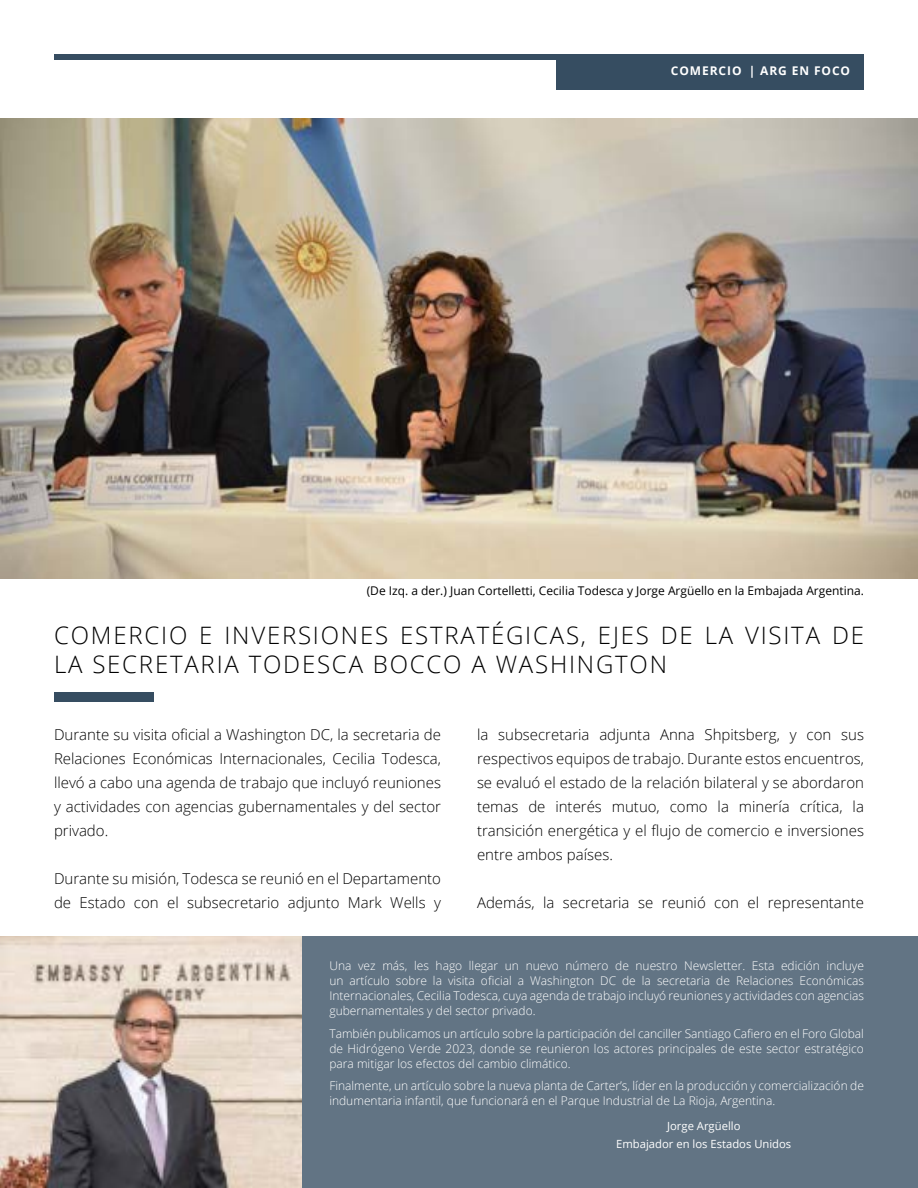
<style>
.page{position:relative;width:918px;height:1188px;background:#fff}
.page>*{position:absolute;margin:0;border:0;box-sizing:border-box;transform-origin:0 0}
.t1{font:300 24px/28.8px "Open Sans";letter-spacing:.075em;color:#000}
.t2{font:300 15px/24px "Open Sans";color:#000;text-align:justify}
.t3{font:300 12px/15px "Open Sans";color:#fff;text-align:justify}
.t4{font:12px "Open Sans";color:#000}
.t5{font:700 12px "Open Sans";letter-spacing:.075em;color:#fff}
.t6{font:11.25px/18px "Open Sans";color:#fff;text-align:center}
</style>
<div class="page">
<div style="left:54px;top:54px;width:810px;height:5px;background:#364d61"></div>
<div style="left:556px;top:54px;width:308px;height:36px;background:#364d61"></div>
<img style="left:0;top:118px;width:918px;height:461px">
<div style="left:54px;top:692px;width:100px;height:9px;background:#364d61"></div>
<div style="left:54px;top:936px;width:864px;height:252px;background:#627484"></div>
<img style="left:0;top:936px;width:302px;height:252px">
<p class="t5" style="left:671px;top:62px;width:40px">COMERC</p>
<p class="t5" style="left:727px;top:62px;width:125px">IO | ARG EN FOCO</p>
<p class="t4" style="left:367px;top:582px;width:499px">(De Izq. a der.) Juan Cortelletti, Cecilia Todesca y Jorge Argüello en la Embajada Argentina.</p>
<h1 class="t1" style="left:54px;top:620px;width:812px">COMERCIO E INVERSIONES ESTRATÉGICAS, EJES DE LA VISITA DE<br>LA SECRETARIA TODESCA BOCCO A WASHINGTON</h1>
<p class="t2" style="left:54px;top:723px;width:389px">Durante su visita oficial a Washington DC, la secretaria de Relaciones Económicas Internacionales, Cecilia Todesca, llevó a cabo una agenda de trabajo que incluyó reuniones y actividades con agencias gubernamentales y del sector privado.</p>
<p class="t2" style="left:54px;top:867px;width:389px">Durante su misión, Todesca se reunió en el Departamento de Estado con el subsecretario adjunto Mark Wells y</p>
<p class="t2" style="left:477px;top:723px;width:389px">la subsecretaria adjunta Anna Shpitsberg, y con sus respectivos equipos de trabajo. Durante estos encuentros, se evaluó el estado de la relación bilateral y se abordaron temas de interés mutuo, como la minería crítica, la transición energética y el flujo de comercio e inversiones entre ambos países.</p>
<p class="t2" style="left:477px;top:891px;width:389px">Además, la secretaria se reunió con el representante</p>
<p class="t3" style="left:329px;top:958px;width:536px">Una vez más, les hago llegar un nuevo número de nuestro Newsletter. Esta edición incluye un artículo sobre la visita oficial a Washington DC de la secretaria de Relaciones Económicas Internacionales, Cecilia Todesca, cuya agenda de trabajo incluyó reuniones y actividades con agencias gubernamentales y del sector privado.</p>
<p class="t3" style="left:329px;top:1026px;width:536px">También publicamos un artículo sobre la participación del canciller Santiago Cafiero en el Foro Global de Hidrógeno Verde 2023, donde se reunieron los actores principales de este sector estratégico para mitigar los efectos del cambio climático.</p>
<p class="t3" style="left:329px;top:1078px;width:536px">Finalmente, un artículo sobre la nueva planta de Carter’s, líder en la producción y comercialización de indumentaria infantil, que funcionará en el Parque Industrial de La Rioja, Argentina.</p>
<p class="t6" style="left:616px;top:1117px;width:177px">Jorge Argüello<br>Embajador en los Estados Unidos</p>
</div>
